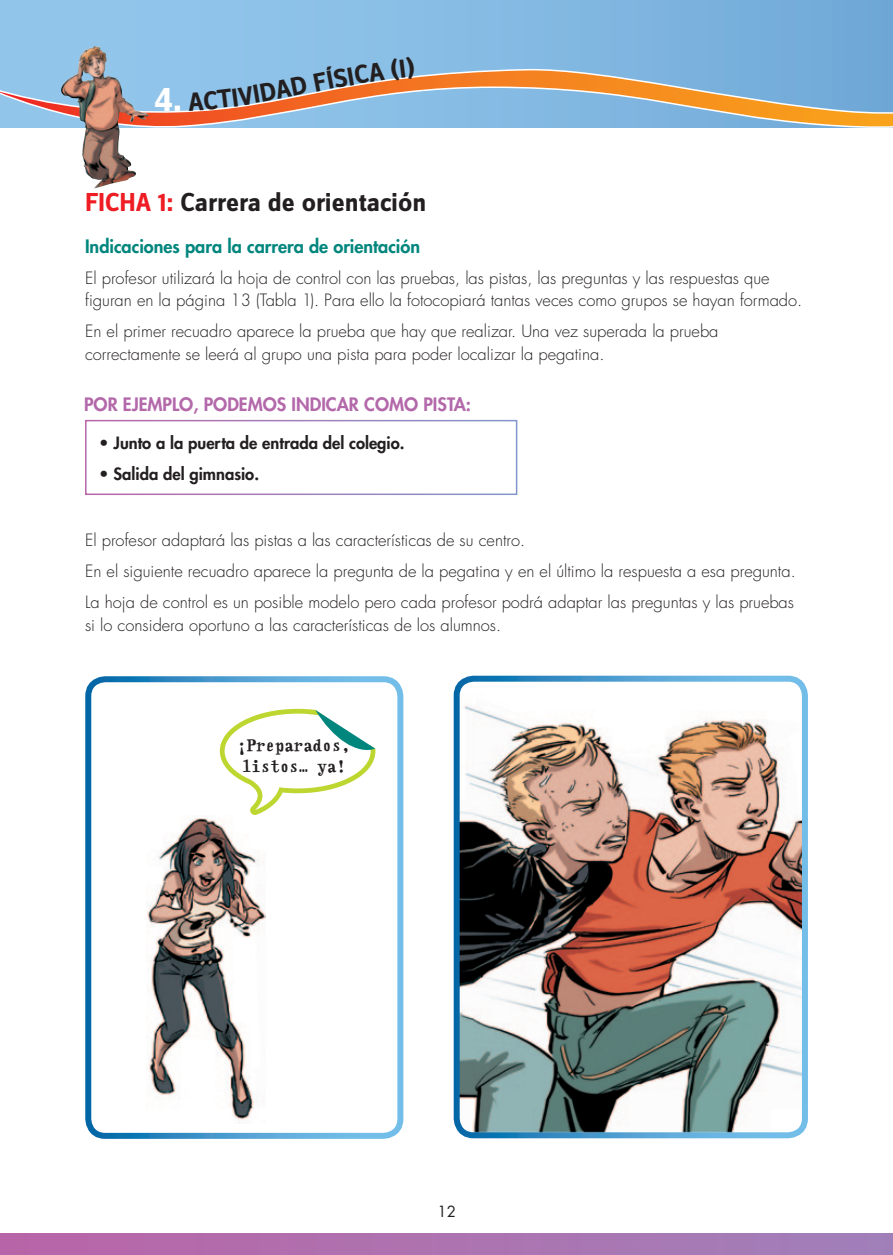
<style>
.page{position:relative;width:893px;height:1255px;background:#fff}
.page>*{position:absolute;margin:0;border:0;box-sizing:border-box;transform-origin:0 0}
.t1{font:700 36px "Zine Sans Dis";color:#fff}
.t2{font:700 27px "Zine Sans Dis";color:#231f20}
.t3{font:800 18px "Futura";color:#00867d}
.t4{font:800 18px "Futura";color:#b368aa}
.t5{font:300 16.5px/22.5px "Futura";color:#231f20}
.t6{font:800 16.5px "Futura";color:#231f20}
.t7{font:700 15.75px/21px "Handwriter";color:#231f20}
.t8{font:15px "Futura";color:#231f20}
.s1{color:#ee1d23}
</style>
<div class="page">
<div style="left:0;top:1233px;width:893px;height:21px;background:linear-gradient(to right,#b965a8,#a180b9)"></div>
<div style="left:0;top:0;width:893px;height:128px;background:linear-gradient(to right,#98caee,#72abd9)"></div>
<div style="left:85px;top:420px;width:432px;height:75px;border:2px solid #fff"></div>
<img style="left:461px;top:682px;width:340px;height:449px">
<div style="left:454px;top:675px;width:354px;height:463px;border:6px solid #fff;border-radius:17px"></div>
<img style="left:146px;top:818px;width:119px;height:302px">
<div style="left:85px;top:676px;width:318px;height:462px;border:6px solid #fff;border-radius:17px"></div>
<svg style="left:220px;top:708px;width:155px;height:107px"></svg>
<svg style="left:0;top:41px;width:893px;height:87px;background:#99b2c4"></svg>
<img style="left:61px;top:46px;width:85px;height:142px">
<svg style="left:175px;top:106px;width:5px;height:5px"></svg>
<svg style="left:188px;top:82px;width:89px;height:28px;background:#9dbbd5"></svg>
<svg style="left:333px;top:56px;width:82px;height:32px;background:#9fb5c9"></svg>
<h1 class="t1" style="left:154px;top:81px;width:20px">4</h1>
<h2 class="t2" style="left:273px;top:77px;width:61px;rotate:-11deg">AD FÍ</h2>
<h2 class="t2" style="left:85px;top:188px;width:343px"><span class="s1">Ficha 1:</span> Carrera de orientación</h2>
<p class="t3" style="left:85px;top:234px;width:336px">Indicaciones para la carrera de orientación</p>
<p class="t5" style="left:85px;top:267px;width:719px">El profesor utilizará la hoja de control con las pruebas, las pistas, las preguntas y las respuestas que figuran en la página 13 (Tabla 1). Para ello la fotocopiará tantas veces como grupos se hayan formado.</p>
<p class="t5" style="left:85px;top:320px;width:635px">En el primer recuadro aparece la prueba que hay que realizar. Una vez superada la prueba correctamente se leerá al grupo una pista para poder localizar la pegatina.</p>
<p class="t4" style="left:84px;top:393px;width:50px">Por ejemplo</p>
<p class="t4" style="left:193px;top:393px;width:24px">, podemos</p>
<p class="t4" style="left:292px;top:393px;width:11px">indicar</p>
<p class="t4" style="left:364px;top:393px;width:15px">como</p>
<p class="t4" style="left:423px;top:393px;width:10px">pista</p>
<p class="t4" style="left:466px;top:393px;width:7px">:</p>
<p class="t6" style="left:99px;top:431px;width:307px">• Junto a la puerta de entrada del colegio.</p>
<p class="t6" style="left:99px;top:462px;width:161px">• Salida del gimnasio.</p>
<p class="t5" style="left:85px;top:525px;width:712px;line-height:31px">El profesor adaptará las pistas a las características de su centro.<br>En el siguiente recuadro aparece la pregunta de la pegatina y en el último la respuesta a esa pregunta.<br>La hoja de control es un posible modelo pero cada profesor podrá adaptar las preguntas y las pruebas</p>
<p class="t5" style="left:85px;top:613px;width:418px">si lo considera oportuno a las características de los alumnos.</p>
<p class="t7" style="left:237px;top:735px;width:115px">¡Preparados, listos… ya!</p>
<p class="t8" style="left:437px;top:1201px;width:20px">12</p>
</div>
